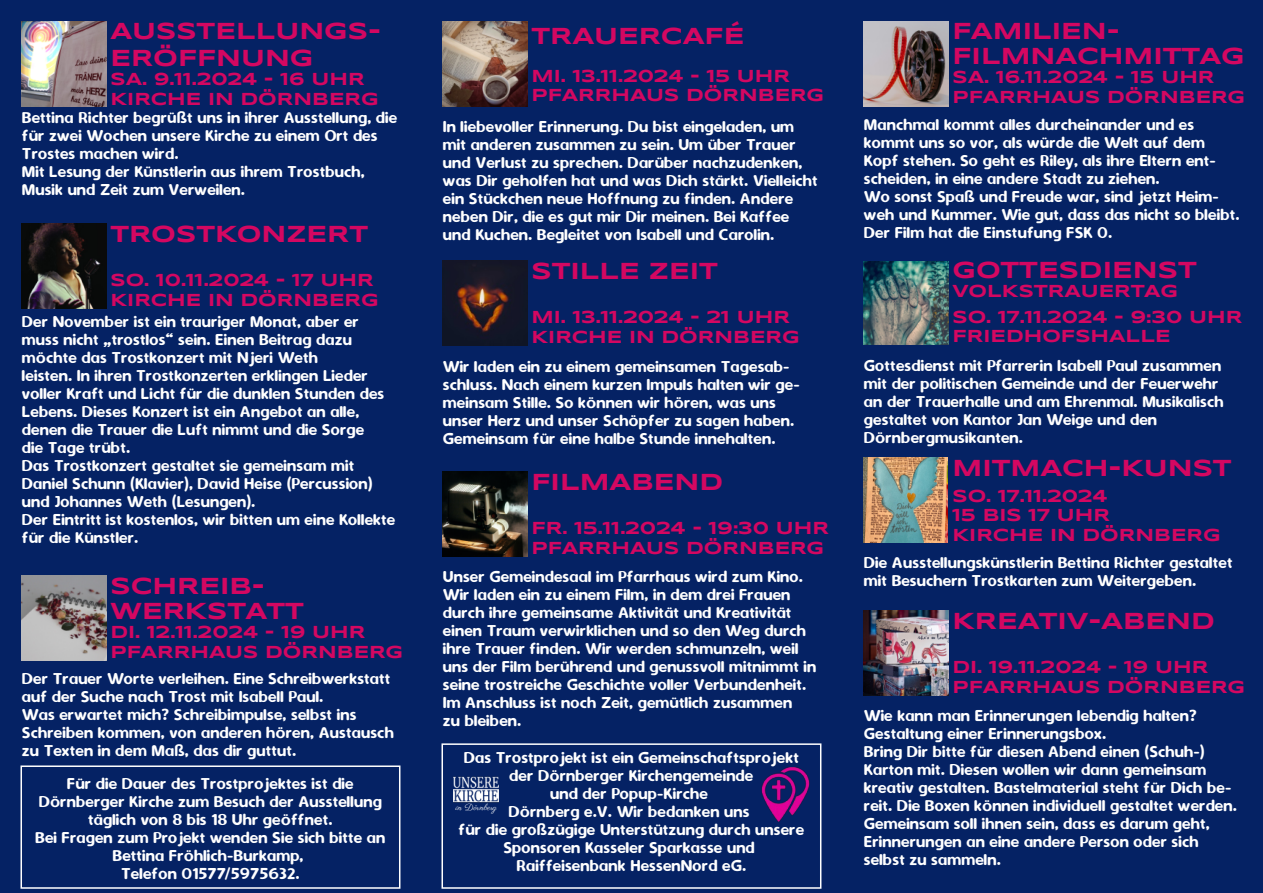
<style>
.page{position:relative;width:1263px;height:893px;background:#052264}
.page>*{position:absolute;margin:0;border:0;box-sizing:border-box;transform-origin:0 0}
.t1{font:700 24px/25px "Syncopate";color:#d40761}
.t2{font:18px/18px "Dyuthi";color:#fff}
.t3{font:700 18px/19.8px "Syncopate";color:#d40761}
.t4{font:9px "Parisienne";color:#fff}
</style>
<div class="page">
<div style="left:441px;top:743px;width:380px;height:146px;border:2px solid #fff"></div>
<img style="left:21px;top:21px;width:85px;height:85px">
<img style="left:21px;top:224px;width:85px;height:85px">
<img style="left:21px;top:576px;width:85px;height:85px">
<img style="left:442px;top:21px;width:85px;height:85px">
<img style="left:442px;top:261px;width:85px;height:85px">
<img style="left:442px;top:472px;width:85px;height:85px">
<img style="left:863px;top:21px;width:85px;height:85px">
<img style="left:863px;top:261px;width:85px;height:84px">
<img style="left:863px;top:458px;width:85px;height:85px">
<img style="left:863px;top:611px;width:85px;height:85px">
<div style="left:21px;top:765px;width:379px;height:124px;border:2px solid #fff"></div>
<img style="left:757px;top:767px;width:56px;height:60px">
<img style="left:445px;top:770px;width:61px;height:38px">
<h1 class="t1" style="left:111px;top:20px;width:272px;line-height:26.5px">AUSSTELLUNGS-<br>ERÖFFNUNG</h1>
<p class="t3" style="left:111px;top:70px;width:270px">SA. 9.11.2024 - 16 UHR<br>KIRCHE IN DÖRNBERG</p>
<p class="t2" style="left:21px;top:110px;width:377px">Bettina Richter begrüßt uns in ihrer Ausstellung, die für zwei Wochen unsere Kirche zu einem Ort des Trostes machen wird.<br>Mit Lesung der Künstlerin aus ihrem Trostbuch, Musik und Zeit zum Verweilen.</p>
<h1 class="t1" style="left:111px;top:223px;width:259px">TROSTKONZERT</h1>
<p class="t3" style="left:111px;top:271px;width:270px">SO. 10.11.2024 - 17 UHR<br>KIRCHE IN DÖRNBERG</p>
<p class="t2" style="left:21px;top:315px;width:375px">Der November ist ein trauriger Monat, aber er muss nicht „trostlos“ sein. Einen Beitrag dazu möchte das Trostkonzert mit Njeri Weth<br>leisten. In ihren Trostkonzerten erklingen Lieder voller Kraft und Licht für die dunklen Stunden des Lebens. Dieses Konzert ist ein Angebot an alle, denen die Trauer die Luft nimmt und die Sorge<br>die Tage trübt.<br>Das Trostkonzert gestaltet sie gemeinsam mit Daniel Schunn (Klavier), David Heise (Percussion) und Johannes Weth (Lesungen).<br>Der Eintritt ist kostenlos, wir bitten um eine Kollekte für die Künstler.</p>
<h1 class="t1" style="left:111px;top:575px;width:195px">SCHREIB-<br>WERKSTATT</h1>
<p class="t3" style="left:111px;top:623px;width:294px">DI. 12.11.2024 - 19 UHR<br>PFARRHAUS DÖRNBERG</p>
<p class="t2" style="left:21px;top:671px;width:374px">Der Trauer Worte verleihen. Eine Schreibwerkstatt auf der Suche nach Trost mit Isabell Paul.<br>Was erwartet mich? Schreibimpulse, selbst ins Schreiben kommen, von anderen hören, Austausch zu Texten in dem Maß, das dir guttut.</p>
<p class="t2" style="left:35px;top:777px;width:352px;text-align:center">Für die Dauer des Trostprojektes ist die Dörnberger Kirche zum Besuch der Ausstellung täglich von 8 bis 18 Uhr geöffnet.<br>Bei Fragen zum Projekt wenden Sie sich bitte an Bettina Fröhlich-Burkamp,<br>Telefon 01577/5975632.</p>
<h1 class="t1" style="left:531px;top:25px;width:214px">TRAUERCAFÉ</h1>
<p class="t3" style="left:531px;top:67px;width:294px">MI. 13.11.2024 - 15 UHR<br>PFARRHAUS DÖRNBERG</p>
<p class="t2" style="left:442px;top:119px;width:376px">In liebevoller Erinnerung. Du bist eingeladen, um mit anderen zusammen zu sein. Um über Trauer und Verlust zu sprechen. Darüber nachzudenken, was Dir geholfen hat und was Dich stärkt. Vielleicht ein Stückchen neue Hoffnung zu finden. Andere neben Dir, die es gut mir Dir meinen. Bei Kaffee und Kuchen. Begleitet von Isabell und Carolin.</p>
<h1 class="t1" style="left:531px;top:260px;width:188px">STILLE ZEIT</h1>
<p class="t3" style="left:531px;top:308px;width:270px">MI. 13.11.2024 - 21 UHR<br>KIRCHE IN DÖRNBERG</p>
<p class="t2" style="left:442px;top:359px;width:358px">Wir laden ein zu einem gemeinsamen Tagesab&shy;schluss. Nach einem kurzen Impuls halten wir ge&shy;meinsam Stille. So können wir hören, was uns unser Herz und unser Schöpfer zu sagen haben.<br>Gemeinsam für eine halbe Stunde innehalten.</p>
<h1 class="t1" style="left:531px;top:471px;width:193px">FILMABEND</h1>
<p class="t3" style="left:531px;top:519px;width:299px">FR. 15.11.2024 - 19:30 UHR<br>PFARRHAUS DÖRNBERG</p>
<p class="t2" style="left:442px;top:569px;width:375px">Unser Gemeindesaal im Pfarrhaus wird zum Kino.<br>Wir laden ein zu einem Film, in dem drei Frauen durch ihre gemeinsame Aktivität und Kreativität einen Traum verwirklichen und so den Weg durch ihre Trauer finden. Wir werden schmunzeln, weil uns der Film berührend und genussvoll mitnimmt in seine trostreiche Geschichte voller Verbundenheit.<br>Im Anschluss ist noch Zeit, gemütlich zusammen<br>zu bleiben.</p>
<p class="t2" style="left:458px;top:750px;width:347px;text-align:center">Das Trostprojekt ist ein Gemeinschaftsprojekt der Dörnberger Kirchengemeinde<br>und der Popup-Kirche<br>Dörnberg e.V. Wir bedanken uns<br>für die großzügige Unterstützung durch unsere Sponsoren Kasseler Sparkasse und Raiffeisenbank HessenNord eG.</p>
<p class="t4" style="left:456px;top:802px;width:42px">in Dörnberg</p>
<h1 class="t1" style="left:952px;top:20px;width:294px">FAMILIEN-<br>FILMNACHMITTAG</h1>
<p class="t3" style="left:952px;top:68px;width:294px">SA. 16.11.2024 - 15 UHR<br>PFARRHAUS DÖRNBERG</p>
<p class="t2" style="left:863px;top:117px;width:377px">Manchmal kommt alles durcheinander und es kommt uns so vor, als würde die Welt auf dem Kopf stehen. So geht es Riley, als ihre Eltern ent&shy;scheiden, in eine andere Stadt zu ziehen.<br>Wo sonst Spaß und Freude war, sind jetzt Heim&shy;weh und Kummer. Wie gut, dass das nicht so bleibt.<br>Der Film hat die Einstufung FSK 0.</p>
<h1 class="t1" style="left:952px;top:259px;width:246px">GOTTESDIENST</h1>
<p class="t3" style="left:952px;top:279px;width:291px;line-height:26.2px">VOLKSTRAUERTAG<br>SO. 17.11.2024 - 9:30 UHR</p>
<p class="t3" style="left:952px;top:327px;width:219px">FRIEDHOFSHALLE</p>
<p class="t2" style="left:863px;top:359px;width:361px">Gottesdienst mit Pfarrerin Isabell Paul zusammen mit der politischen Gemeinde und der Feuerwehr an der Trauerhalle und am Ehrenmal. Musikalisch gestaltet von Kantor Jan Weige und den Dörnbergmusikanten.</p>
<h1 class="t1" style="left:952px;top:457px;width:281px">MITMACH-KUNST</h1>
<p class="t3" style="left:952px;top:488px;width:270px;line-height:19.4px">SO. 17.11.2024<br>15 BIS 17 UHR<br>KIRCHE IN DÖRNBERG</p>
<p class="t2" style="left:863px;top:555px;width:370px">Die Ausstellungskünstlerin Bettina Richter gestaltet mit Besuchern Trostkarten zum Weitergeben.</p>
<h1 class="t1" style="left:952px;top:610px;width:264px">KREATIV-ABEND</h1>
<p class="t3" style="left:952px;top:658px;width:294px">DI. 19.11.2024 - 19 UHR<br>PFARRHAUS DÖRNBERG</p>
<p class="t2" style="left:863px;top:709px;width:375px">Wie kann man Erinnerungen lebendig halten?<br>Gestaltung einer Erinnerungsbox.<br>Bring Dir bitte für diesen Abend einen (Schuh-)<br>Karton mit. Diesen wollen wir dann gemeinsam kreativ gestalten. Bastelmaterial steht für Dich be&shy;reit. Die Boxen können individuell gestaltet werden.<br>Gemeinsam soll ihnen sein, dass es darum geht, Erinnerungen an eine andere Person oder sich selbst zu sammeln.</p>
</div>
